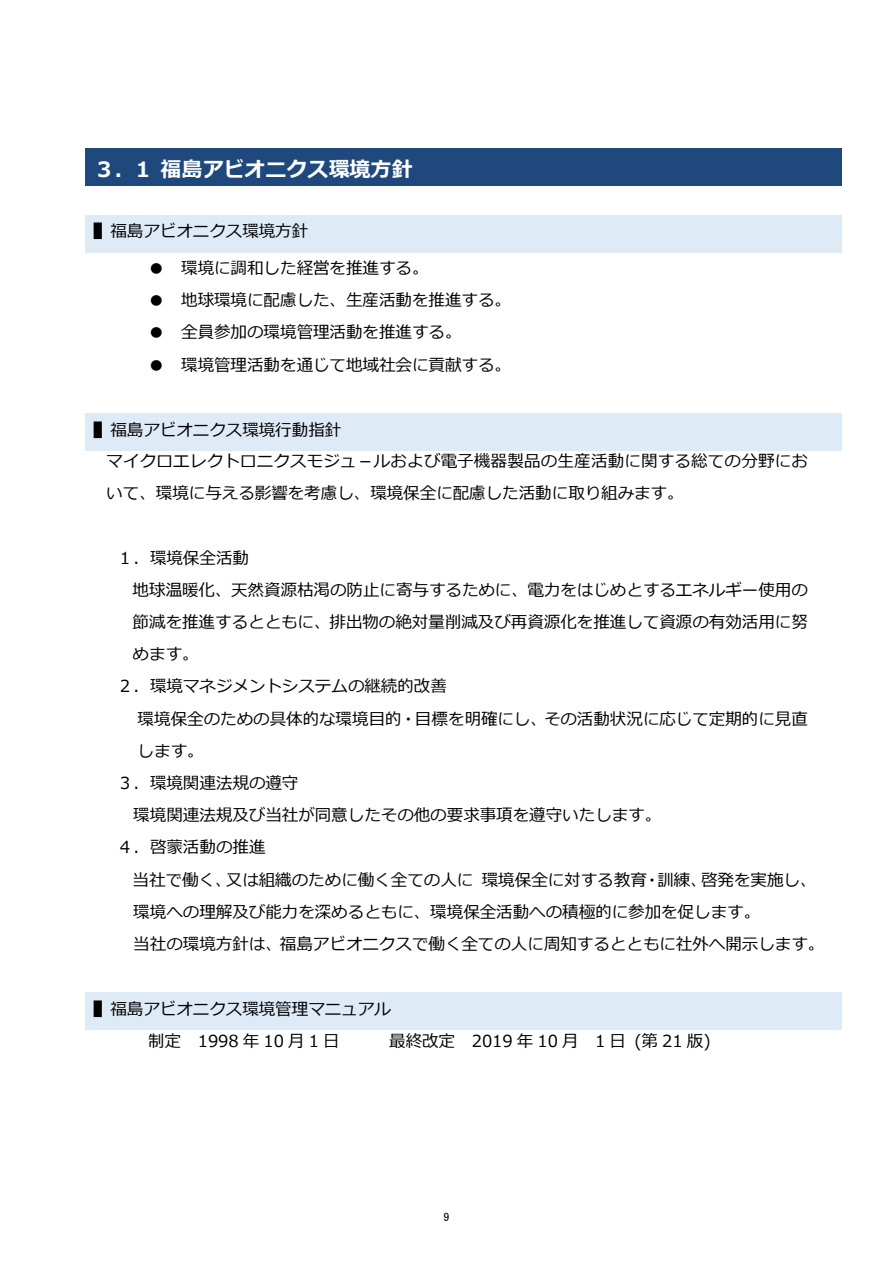
<style>
.page{position:relative;width:893px;height:1263px;background:#fff}
.page>*{position:absolute;margin:0;border:0;box-sizing:border-box;transform-origin:0 0}
.t1{font:700 21px "Meiryo";color:#fff}
.t2{font:16.5px/32.2px "Meiryo";color:#000}
.t3{font:16.5px "Meiryo";letter-spacing:.12em;color:#000}
.t4{font:12px "MS P Gothic";color:#000}
</style>
<div class="page">
<div style="left:85px;top:149px;width:756px;height:37px;background:#1f497d"></div>
<div style="left:85px;top:215px;width:756px;height:37px;background:#deebf7"></div>
<div style="left:85px;top:414px;width:756px;height:37px;background:#deebf7"></div>
<div style="left:85px;top:993px;width:756px;height:37px;background:#deebf7"></div>
<p class="t1" style="left:94px;top:155px;width:320px">３．1 福島アビオニクス環境方針</p>
<p class="t2" style="left:94px;top:216px;width:216px">▌福島アビオニクス環境方針</p>
<p class="t2" style="left:148px;top:253px;width:282px">● 環境に調和した経営を推進する。</p>
<p class="t2" style="left:148px;top:285px;width:365px">● 地球環境に配慮した、生産活動を推進する。</p>
<p class="t2" style="left:148px;top:317px;width:315px">● 全員参加の環境管理活動を推進する。</p>
<p class="t2" style="left:148px;top:349px;width:365px">● 環境管理活動を通じて地域社会に貢献する。</p>
<p class="t2" style="left:94px;top:415px;width:249px">▌福島アビオニクス環境行動指針</p>
<p class="t2" style="left:106px;top:446px;width:703px">マイクロエレクトロニクスモジュ－ルおよび電子機器製品の生産活動に関する総ての分野において、環境に与える影響を考慮し、環境保全に配慮した活動に取り組みます。</p>
<p class="t2" style="left:117px;top:542px;width:134px">１．環境保全活動</p>
<p class="t2" style="left:133px;top:574px;width:677px">地球温暖化、天然資源枯渇の防止に寄与するために、電力をはじめとするエネルギー使用の</p>
<p class="t2" style="left:133px;top:607px;width:677px">節減を推進するとともに、排出物の絶対量削減及び再資源化を推進して資源の有効活用に努</p>
<p class="t2" style="left:133px;top:639px;width:68px">めます。</p>
<p class="t2" style="left:117px;top:671px;width:332px">２．環境マネジメントシステムの継続的改善</p>
<p class="t2" style="left:138px;top:703px;width:672px">環境保全のための具体的な環境目的・目標を明確にし、その活動状況に応じて定期的に見直</p>
<p class="t2" style="left:138px;top:735px;width:68px">します。</p>
<p class="t2" style="left:117px;top:768px;width:183px">３．環境関連法規の遵守</p>
<p class="t2" style="left:133px;top:800px;width:530px">環境関連法規及び当社が同意したその他の要求事項を遵守いたします。</p>
<p class="t2" style="left:117px;top:832px;width:150px">４．啓蒙活動の推進</p>
<p class="t2" style="left:133px;top:864px;width:686px">当社で働く、又は組織のために働く全ての人に環境保全に対する教育・訓練、啓発を実施し、</p>
<p class="t2" style="left:133px;top:896px;width:628px">環境への理解及び能力を深めるともに、環境保全活動への積極的に参加を促します。</p>
<p class="t2" style="left:133px;top:929px;width:693px">当社の環境方針は、福島アビオニクスで働く全ての人に周知するとともに社外へ開示します。</p>
<p class="t2" style="left:94px;top:994px;width:299px">▌福島アビオニクス環境管理マニュアル</p>
<p class="t3" style="left:148px;top:1029px;width:193px">制定 1998年10月1日</p>
<p class="t2" style="left:389px;top:1025px;width:323px">最終改定 2019 年 10 月 1 日 (第 21 版)</p>
<p class="t4" style="left:443px;top:1210px;width:7px">9</p>
</div>
